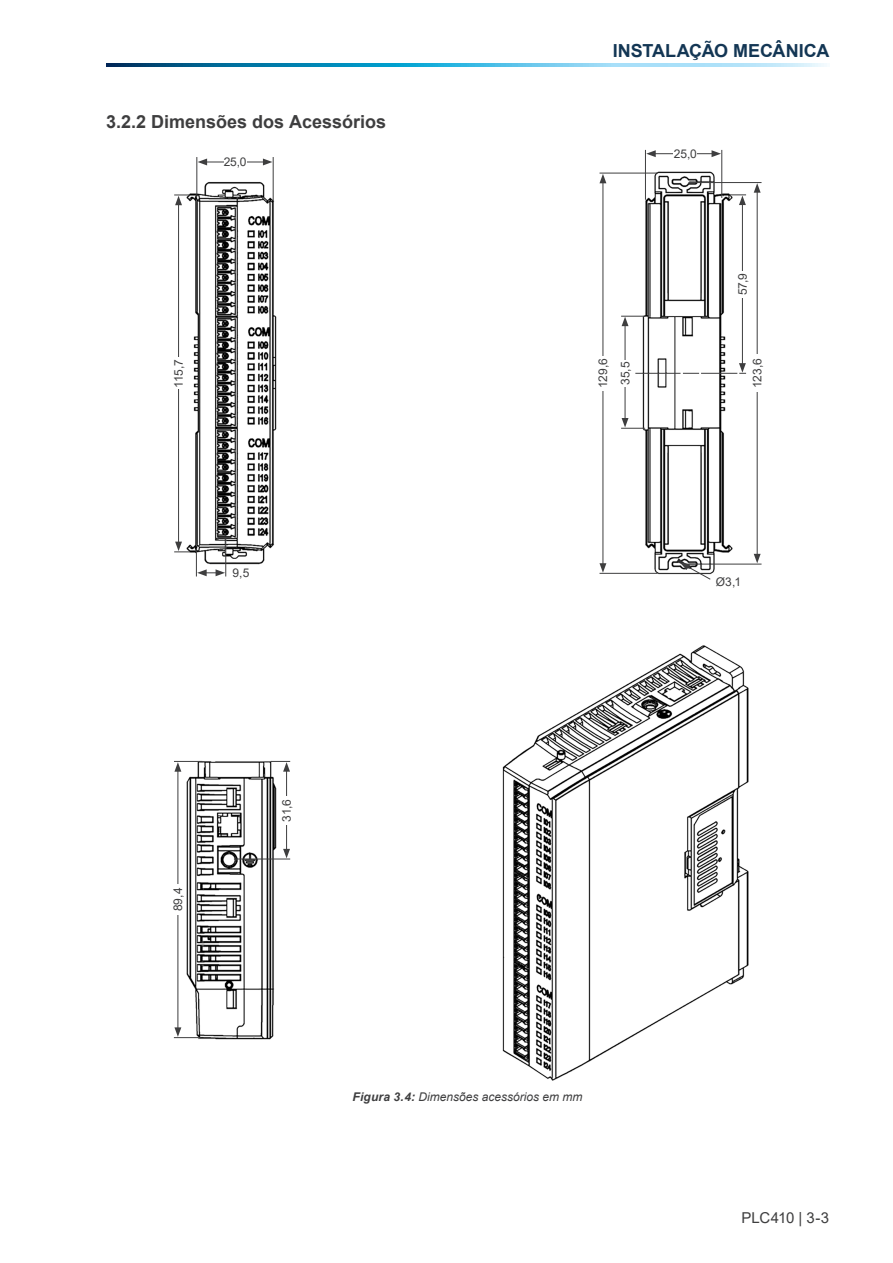
<style>
.page{position:relative;width:893px;height:1263px;background:#fff}
.page>*{position:absolute;margin:0;border:0;box-sizing:border-box;transform-origin:0 0}
.t1{font:700 18px "Arial";color:#3e3e3f}
.t2{font:700 18px "Arial";letter-spacing:-.005em;color:#133654}
.t3{font:15px "Arial";letter-spacing:-.025em;color:#3e3e3f}
.Texto_Figuras_-_Cent{font:12px "Arial";letter-spacing:-.005em;color:#3e3e3f}
.t4{font:italic 12px "Arial";color:#3e3e3f}
.s1{font-weight:700}
</style>
<div class="page">
<svg style="left:106px;top:64px;width:721px;height:3px;background:#4faace"></svg>
<img style="left:186px;top:172px;width:562px;height:908px">
<hr style="left:742px;top:203px;width:1px;height:162px;background:#3e3e3f">
<hr style="left:688px;top:182px;width:73px;height:1px;background:#3e3e3f">
<hr style="left:635px;top:373px;width:45px;height:1px;background:#3e3e3f">
<svg style="left:683px;top:373px;width:16px;height:1px"></svg>
<svg style="left:739px;top:363px;width:7px;height:11px"></svg>
<hr style="left:701px;top:373px;width:36px;height:1px;background:#3e3e3f">
<svg style="left:730px;top:194px;width:16px;height:11px"></svg>
<hr style="left:757px;top:190px;width:1px;height:366px;background:#3e3e3f">
<svg style="left:754px;top:183px;width:7px;height:10px"></svg>
<svg style="left:754px;top:554px;width:7px;height:9px"></svg>
<hr style="left:688px;top:564px;width:73px;height:1px;background:#3e3e3f">
<hr style="left:645px;top:150px;width:1px;height:50px;background:#3e3e3f">
<hr style="left:721px;top:150px;width:1px;height:48px;background:#3e3e3f">
<hr style="left:653px;top:153px;width:61px;height:1px;background:#3e3e3f">
<svg style="left:711px;top:150px;width:10px;height:7px"></svg>
<svg style="left:646px;top:150px;width:10px;height:7px"></svg>
<hr style="left:599px;top:173px;width:58px;height:1px;background:#3e3e3f">
<hr style="left:599px;top:573px;width:59px;height:1px;background:#3e3e3f">
<hr style="left:625px;top:324px;width:1px;height:96px;background:#3e3e3f">
<svg style="left:621px;top:316px;width:24px;height:10px"></svg>
<svg style="left:621px;top:418px;width:24px;height:11px"></svg>
<hr style="left:603px;top:181px;width:1px;height:385px;background:#3e3e3f">
<svg style="left:599px;top:174px;width:7px;height:9px"></svg>
<svg style="left:599px;top:563px;width:7px;height:10px"></svg>
<svg style="left:680px;top:562px;width:31px;height:18px"></svg>
<hr style="left:196px;top:157px;width:1px;height:39px;background:#3e3e3f">
<hr style="left:273px;top:157px;width:1px;height:44px;background:#3e3e3f">
<hr style="left:205px;top:162px;width:60px;height:1px;background:#3e3e3f">
<svg style="left:263px;top:159px;width:9px;height:6px"></svg>
<svg style="left:198px;top:159px;width:9px;height:6px"></svg>
<hr style="left:225px;top:537px;width:1px;height:39px;background:#3e3e3f">
<svg style="left:196px;top:550px;width:29px;height:26px"></svg>
<hr style="left:178px;top:203px;width:1px;height:341px;background:#3e3e3f">
<svg style="left:174px;top:542px;width:16px;height:10px"></svg>
<svg style="left:174px;top:195px;width:16px;height:10px"></svg>
<hr style="left:178px;top:769px;width:1px;height:261px;background:#3e3e3f">
<svg style="left:174px;top:1027px;width:27px;height:11px"></svg>
<svg style="left:174px;top:761px;width:28px;height:11px"></svg>
<hr style="left:234px;top:859px;width:56px;height:1px;background:#3e3e3f">
<hr style="left:286px;top:769px;width:1px;height:82px;background:#3e3e3f">
<svg style="left:283px;top:849px;width:7px;height:9px"></svg>
<svg style="left:271px;top:761px;width:19px;height:11px"></svg>
<div style="left:753px;top:355px;width:8px;height:37px;background:#fff"></div>
<div style="left:738px;top:271px;width:9px;height:26px;background:#fff"></div>
<div style="left:674px;top:149px;width:23px;height:9px;background:#fff"></div>
<div style="left:224px;top:157px;width:23px;height:9px;background:#fff"></div>
<div style="left:621px;top:360px;width:8px;height:27px;background:#fff"></div>
<div style="left:599px;top:356px;width:8px;height:35px;background:#fff"></div>
<div style="left:174px;top:357px;width:9px;height:32px;background:#fff"></div>
<div style="left:232px;top:568px;width:17px;height:9px;background:#fff"></div>
<div style="left:282px;top:796px;width:9px;height:28px;background:#fff"></div>
<div style="left:174px;top:884px;width:8px;height:31px;background:#fff"></div>
<p class="t1" style="left:106px;top:109px;width:282px">3.2.2 Dimensões dos Acessórios</p>
<p class="Texto_Figuras_-_Cent" style="left:224px;top:153px;width:24px">25,0</p>
<h1 class="t2" style="left:613px;top:38px;width:218px">INSTALAÇÃO MECÂNICA</h1>
<p class="Texto_Figuras_-_Cent" style="left:674px;top:145px;width:25px">25,0</p>
<p class="Texto_Figuras_-_Cent" style="left:734px;top:295px;width:24px;rotate:-90deg">57,9</p>
<p class="Texto_Figuras_-_Cent" style="left:170px;top:388px;width:30px;rotate:-90deg">115,7</p>
<p class="Texto_Figuras_-_Cent" style="left:595px;top:388px;width:31px;rotate:-90deg">129,6</p>
<p class="Texto_Figuras_-_Cent" style="left:617px;top:385px;width:25px;rotate:-90deg">35,5</p>
<p class="Texto_Figuras_-_Cent" style="left:232px;top:565px;width:18px">9,5</p>
<p class="Texto_Figuras_-_Cent" style="left:170px;top:911px;width:25px;rotate:-90deg">89,4</p>
<p class="Texto_Figuras_-_Cent" style="left:278px;top:822px;width:24px;rotate:-90deg">31,6</p>
<p class="t4" style="left:353px;top:1089px;width:231px"><span class="s1">Figura 3.4:</span> Dimensões acessórios em mm</p>
<p class="Texto_Figuras_-_Cent" style="left:749px;top:388px;width:32px;rotate:-90deg">123,6</p>
<p class="Texto_Figuras_-_Cent" style="left:716px;top:573px;width:27px">Ø3,1</p>
<p class="t3" style="left:742px;top:1207px;width:89px">PLC410 | 3-3</p>
</div>
